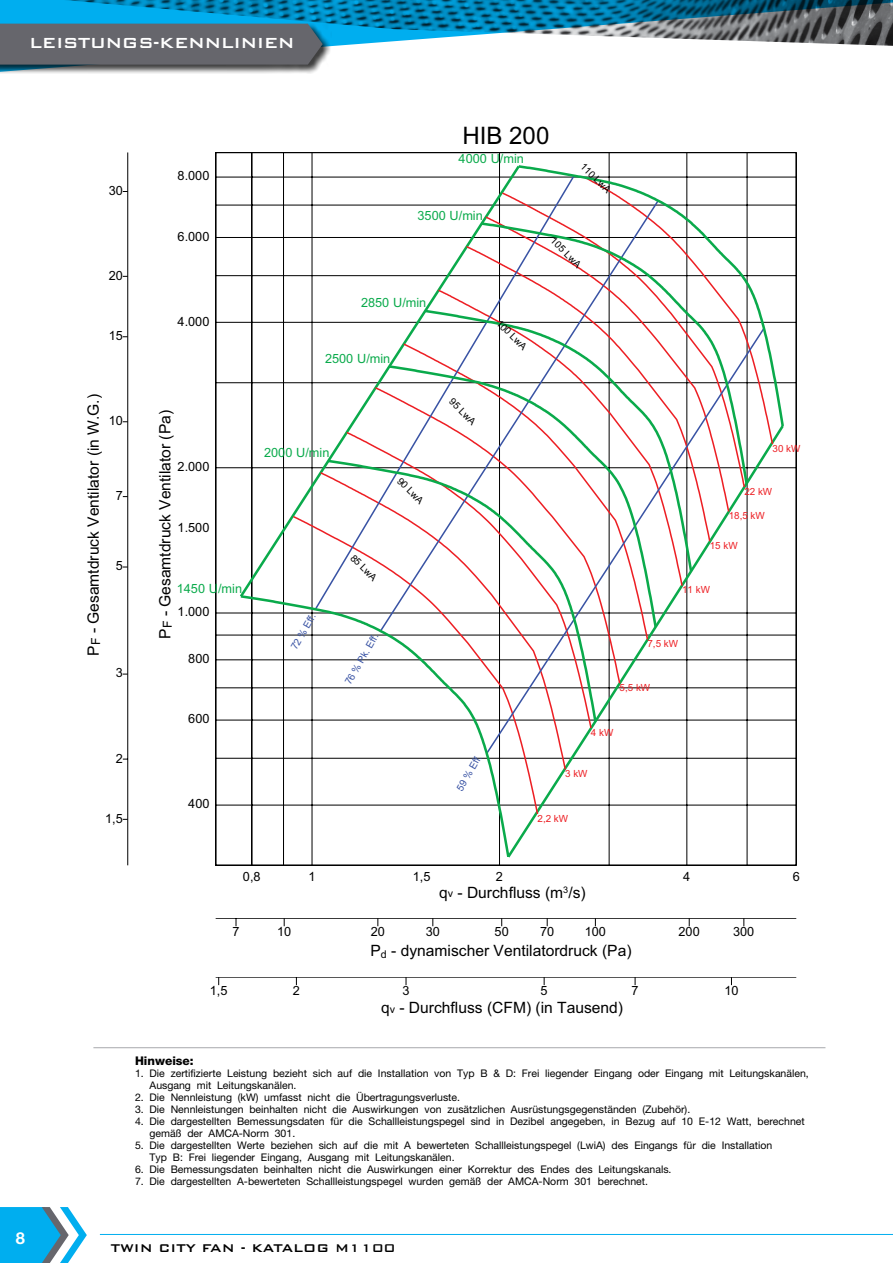
<style>
.page{position:relative;width:893px;height:1263px;background:#fff}
.page>*{position:absolute;margin:0;border:0;box-sizing:border-box;transform-origin:0 0}
.t1{font:24.15px "Arial";color:#000}
.t2{font:500 19.5px "Bank Gothic BT";letter-spacing:-.03em;color:#fff}
.t3{font:700 16.5px "Helvetica Neue";color:#fff}
.t4{font:15.6px "Arial";color:#000}
.t5{font:500 15px "Bank Gothic BT";color:#000}
.t6{font:12.75px "Arial";color:#000}
.t7{font:12.75px "Arial";color:#0aaa4b}
.t8{font:800 12px "Helvetica Neue";color:#000}
.t9{font:10.5px/12px "Helvetica Neue";color:#000}
.t10{font:9.9px "Arial";color:#ed1f24}
.t11{font:9.9px "Arial";color:#000}
.t12{font:9.9px "Arial";color:#3953a4}
.s1{font-size:10.65px}
</style>
<div class="page">
<svg style="left:0;top:0;width:893px;height:47px;background:#3b8eae"></svg>
<div style="left:0;top:23px;width:331px;height:51px;background:#000;opacity:.75"></div>
<div style="left:0;top:24px;width:323px;height:41px;background:#66666c"></div>
<svg style="left:0;top:1207px;width:87px;height:56px"></svg>
<hr style="left:100px;top:1234px;width:793px;height:1px;background:#00aeef">
<hr style="left:93px;top:1047px;width:732px;height:1px;background:#a7a9ac">
<hr style="left:215px;top:152px;width:1px;height:713px;background:#000">
<hr style="left:312px;top:152px;width:1px;height:713px;background:#000">
<hr style="left:499px;top:152px;width:1px;height:713px;background:#000">
<hr style="left:609px;top:152px;width:1px;height:713px;background:#000">
<hr style="left:687px;top:152px;width:1px;height:713px;background:#000">
<hr style="left:747px;top:152px;width:1px;height:713px;background:#000">
<hr style="left:796px;top:152px;width:1px;height:713px;background:#000">
<hr style="left:252px;top:152px;width:1px;height:713px;background:#000">
<hr style="left:283px;top:152px;width:1px;height:713px;background:#000">
<hr style="left:216px;top:865px;width:580px;height:1px;background:#000">
<hr style="left:216px;top:805px;width:580px;height:1px;background:#000">
<hr style="left:216px;top:758px;width:580px;height:1px;background:#000">
<hr style="left:216px;top:720px;width:580px;height:1px;background:#000">
<hr style="left:216px;top:687px;width:580px;height:1px;background:#000">
<hr style="left:216px;top:659px;width:580px;height:1px;background:#000">
<hr style="left:216px;top:635px;width:580px;height:1px;background:#000">
<hr style="left:216px;top:613px;width:580px;height:1px;background:#000">
<hr style="left:216px;top:467px;width:580px;height:1px;background:#000">
<hr style="left:216px;top:382px;width:580px;height:1px;background:#000">
<hr style="left:216px;top:322px;width:580px;height:1px;background:#000">
<hr style="left:216px;top:275px;width:580px;height:1px;background:#000">
<hr style="left:216px;top:237px;width:580px;height:1px;background:#000">
<hr style="left:216px;top:205px;width:580px;height:1px;background:#000">
<hr style="left:216px;top:177px;width:580px;height:1px;background:#000">
<hr style="left:216px;top:864px;width:580px;height:1px;background:#000">
<hr style="left:795px;top:152px;width:1px;height:713px;background:#000">
<hr style="left:216px;top:152px;width:580px;height:1px;background:#000">
<hr style="left:216px;top:152px;width:1px;height:713px;background:#000">
<svg style="left:238px;top:163px;width:548px;height:697px"></svg>
<hr style="left:216px;top:918px;width:580px;height:1px;background:#000">
<hr style="left:216px;top:977px;width:580px;height:1px;background:#000">
<hr style="left:127px;top:152px;width:1px;height:713px;background:#000">
<h2 class="t2" style="left:29px;top:32px;width:267px">LEISTUNGS-KENNLINIEN</h2>
<p class="t6" style="left:109px;top:182px;width:16px">30</p>
<p class="t6" style="left:109px;top:267px;width:16px">20</p>
<p class="t6" style="left:109px;top:327px;width:16px">15</p>
<h3 class="t4" style="left:83px;top:656px;width:263px;rotate:-90deg">P<sub>F</sub> - Gesamtdruck Ventilator (in W.G.)</h3>
<p class="t6" style="left:109px;top:412px;width:16px">10</p>
<p class="t6" style="left:116px;top:487px;width:9px">7</p>
<p class="t6" style="left:116px;top:558px;width:9px">5</p>
<p class="t6" style="left:116px;top:665px;width:9px">3</p>
<p class="t6" style="left:178px;top:168px;width:33px">8.000</p>
<p class="t6" style="left:178px;top:228px;width:33px">6.000</p>
<p class="t6" style="left:178px;top:313px;width:33px">4.000</p>
<h3 class="t4" style="left:155px;top:639px;width:230px;rotate:-90deg">P<sub>F</sub> - Gesamtdruck Ventilator (Pa)</h3>
<p class="t6" style="left:178px;top:458px;width:33px">2.000</p>
<p class="t6" style="left:178px;top:519px;width:33px">1.500</p>
<p class="t7" style="left:177px;top:580px;width:67px">1450 U/min</p>
<p class="t6" style="left:178px;top:603px;width:33px">1.000</p>
<p class="t6" style="left:188px;top:650px;width:23px">800</p>
<p class="t6" style="left:188px;top:711px;width:23px">600</p>
<h1 class="t1" style="left:462px;top:120px;width:88px">HIB 200</h1>
<p class="t7" style="left:459px;top:150px;width:67px">4000 U/min</p>
<p class="t7" style="left:418px;top:207px;width:67px">3500 U/min</p>
<p class="t11" style="left:587px;top:160px;width:40px;rotate:45deg">110 LwA</p>
<p class="t7" style="left:361px;top:294px;width:67px">2850 U/min</p>
<p class="t7" style="left:325px;top:350px;width:67px">2500 U/min</p>
<p class="t11" style="left:503px;top:317px;width:40px;rotate:45deg">100 LwA</p>
<p class="t11" style="left:557px;top:234px;width:40px;rotate:45deg">105 LwA</p>
<p class="t7" style="left:264px;top:444px;width:67px">2000 U/min</p>
<p class="t11" style="left:403px;top:474px;width:34px;rotate:45deg">90 LwA</p>
<p class="t12" style="left:288px;top:645px;width:41px;rotate:-60deg">72 % Eff.</p>
<p class="t11" style="left:357px;top:551px;width:34px;rotate:45deg">85 LwA</p>
<p class="t12" style="left:342px;top:680px;width:58px;rotate:-60deg">76 % Pk. Eff.</p>
<p class="t11" style="left:456px;top:395px;width:34px;rotate:45deg">95 LwA</p>
<p class="t10" style="left:772px;top:442px;width:29px">30 kW</p>
<p class="t10" style="left:744px;top:485px;width:29px">22 kW</p>
<p class="t10" style="left:729px;top:509px;width:38px">18,5 kW</p>
<p class="t10" style="left:710px;top:539px;width:29px">15 kW</p>
<p class="t10" style="left:682px;top:583px;width:29px">11 kW</p>
<p class="t10" style="left:647px;top:637px;width:32px">7,5 kW</p>
<p class="t10" style="left:620px;top:681px;width:32px">5,5 kW</p>
<h3 class="t3" style="left:16px;top:1227px;width:11px">8</h3>
<p class="t6" style="left:116px;top:750px;width:9px">2</p>
<p class="t6" style="left:105px;top:810px;width:19px">1,5</p>
<p class="t6" style="left:188px;top:796px;width:23px">400</p>
<p class="t12" style="left:453px;top:787px;width:41px;rotate:-60deg">59 % Eff.</p>
<p class="t10" style="left:591px;top:726px;width:24px">4 kW</p>
<p class="t10" style="left:565px;top:767px;width:24px">3 kW</p>
<p class="t10" style="left:537px;top:812px;width:32px">2,2 kW</p>
<p class="t6" style="left:243px;top:868px;width:19px">0,8</p>
<p class="t6" style="left:308px;top:868px;width:9px">1</p>
<p class="t6" style="left:413px;top:868px;width:19px">1,5</p>
<p class="t6" style="left:496px;top:868px;width:9px">2</p>
<p class="t6" style="left:683px;top:868px;width:9px">4</p>
<p class="t6" style="left:793px;top:868px;width:9px">6</p>
<h3 class="t4" style="left:439px;top:882px;width:148px">q<span class="s1">v</span> - Durchfluss (m<sup>3</sup>/s)</h3>
<p class="t6" style="left:232px;top:923px;width:9px">7</p>
<p class="t6" style="left:277px;top:923px;width:16px">10</p>
<p class="t6" style="left:371px;top:923px;width:16px">20</p>
<p class="t6" style="left:426px;top:923px;width:16px">30</p>
<p class="t6" style="left:495px;top:923px;width:16px">50</p>
<p class="t6" style="left:540px;top:923px;width:16px">70</p>
<p class="t6" style="left:585px;top:923px;width:23px">100</p>
<p class="t6" style="left:678px;top:923px;width:23px">200</p>
<p class="t6" style="left:733px;top:923px;width:23px">300</p>
<h3 class="t4" style="left:371px;top:940px;width:263px">P<sub>d</sub> - dynamischer Ventilatordruck (Pa)</h3>
<p class="t6" style="left:210px;top:982px;width:19px">1,5</p>
<p class="t6" style="left:293px;top:982px;width:9px">2</p>
<p class="t6" style="left:402px;top:982px;width:9px">3</p>
<p class="t6" style="left:541px;top:982px;width:9px">5</p>
<p class="t6" style="left:631px;top:982px;width:9px">7</p>
<p class="t6" style="left:724px;top:982px;width:16px">10</p>
<h3 class="t4" style="left:381px;top:997px;width:244px">q<span class="s1">v</span> - Durchfluss (CFM) (in Tausend)</h3>
<p class="t8" style="left:135px;top:1054px;width:60px">Hinweise:</p>
<p class="t9" style="left:150px;top:1067px;width:661px;text-indent:-15px">1. Die zertifizierte Leistung bezieht sich auf die Installation von Typ B &amp; D: Frei liegender Eingang oder Eingang mit Leitungskanälen,<br>Ausgang mit Leitungskanälen.</p>
<p class="t9" style="left:135px;top:1091px;width:327px">2. Die Nennleistung (kW) umfasst nicht die Übertragungsverluste.</p>
<p class="t9" style="left:135px;top:1103px;width:557px">3. Die Nennleistungen beinhalten nicht die Auswirkungen von zusätzlichen Ausrüstungsgegenständen (Zubehör).</p>
<p class="t9" style="left:150px;top:1115px;width:657px;text-indent:-15px">4. Die dargestellten Bemessungsdaten für die Schallleistungspegel sind in Dezibel angegeben, in Bezug auf 10 E-12 Watt, berechnet gemäß der AMCA-Norm 301.</p>
<p class="t9" style="left:150px;top:1139px;width:624px;text-indent:-15px">5. Die dargestellten Werte beziehen sich auf die mit A bewerteten Schallleistungspegel (LwiA) des Eingangs für die Installation<br>Typ B: Frei liegender Eingang, Ausgang mit Leitungskanälen.</p>
<p class="t9" style="left:135px;top:1163px;width:538px">6. Die Bemessungsdaten beinhalten nicht die Auswirkungen einer Korrektur des Endes des Leitungskanals.</p>
<p class="t9" style="left:135px;top:1175px;width:514px">7. Die dargestellten A-bewerteten Schallleistungspegel wurden gemäß der AMCA-Norm 301 berechnet.</p>
<h3 class="t5" style="left:111px;top:1240px;width:286px">TWIN CITY FAN - KATALOG M1100</h3>
</div>
